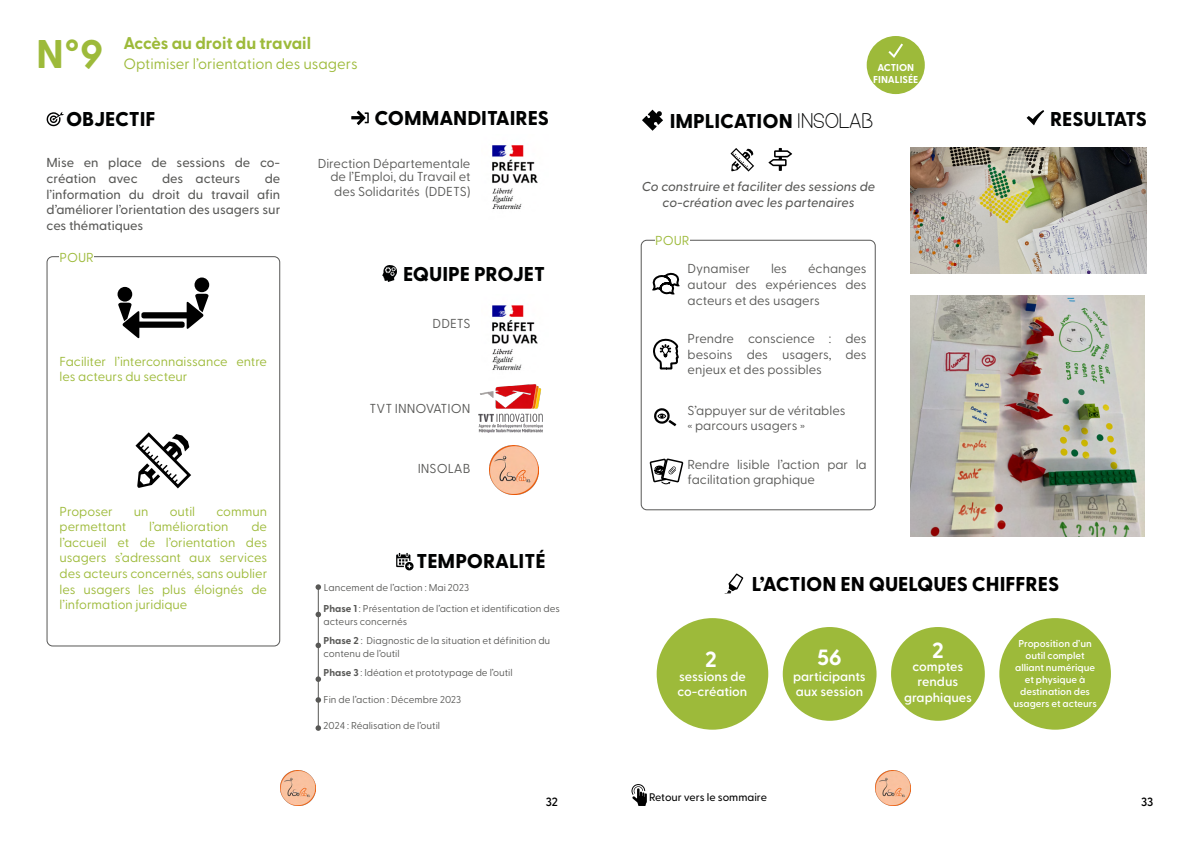
<style>
.page{position:relative;width:1191px;height:842px;background:#fff}
.page>*{position:absolute;margin:0;border:0;box-sizing:border-box;transform-origin:0 0}
.t1{font:700 40px "Greycliff CF";color:#9dba3a}
.t2{font:700 22px "Greycliff CF";color:#fff}
.t3{font:800 20px "Greycliff CF";color:#010202}
.t4{font:800 20px "Greycliff CF";color:#000}
.t5{font:700 17px "Greycliff CF";letter-spacing:-.005em;color:#9dba3a}
.t6{font:15px "Greycliff CF";color:#9dba3a}
.t7{font:13px/15.6px "Greycliff CF";color:#585856;text-align:justify}
.t8{font:13px/15.6px "Greycliff CF";color:#9dba39;text-align:justify}
.t9{font:500 13px/15.6px "Greycliff CF";color:#585856}
.t10{font:600 13px/15.6px "Greycliff CF";color:#fff}
.t11{font:italic 500 13px/15.6px "Greycliff CF";color:#585856;text-align:center}
.t12{font:13px "Greycliff CF";color:#9dba3a}
.t13{font:600 12px "Greycliff CF";color:#000}
.t14{font:500 11px "Greycliff CF";color:#000}
.t15{font:10px/21.2px "Greycliff CF";color:#585856}
.t16{font:600 10px/12px "Greycliff CF";color:#fff;text-align:center}
.t17{font:700 10px/12px "Greycliff CF";color:#fff;text-align:center}
.s1{font-weight:700}
.s2{font-family:"Bavro";font-weight:400}
</style>
<div class="page">
<img style="left:280px;top:770px;width:35px;height:35px">
<img style="left:876px;top:770px;width:34px;height:35px">
<svg style="left:631px;top:784px;width:16px;height:22px"></svg>
<div style="left:999px;top:618px;width:112px;height:112px;background:#9dba3a;border-radius:50%"></div>
<div style="left:782px;top:627px;width:94px;height:94px;background:#9dba3a;border-radius:50%"></div>
<div style="left:891px;top:627px;width:93px;height:94px;background:#9dba3a;border-radius:50%"></div>
<svg style="left:47px;top:112px;width:17px;height:14px"></svg>
<svg style="left:351px;top:111px;width:18px;height:14px"></svg>
<svg style="left:382px;top:265px;width:15px;height:17px"></svg>
<svg style="left:396px;top:553px;width:17px;height:17px"></svg>
<div style="left:47px;top:256px;width:233px;height:390px;border:1px solid #575756;border-radius:6px"></div>
<div style="left:60px;top:251px;width:34px;height:11px;background:#fff"></div>
<svg style="left:727px;top:573px;width:16px;height:20px"></svg>
<div style="left:656px;top:618px;width:112px;height:112px;background:#9dba3a;border-radius:50%"></div>
<svg style="left:1026px;top:110px;width:18px;height:15px"></svg>
<svg style="left:730px;top:148px;width:24px;height:24px"></svg>
<svg style="left:768px;top:148px;width:24px;height:23px"></svg>
<div style="left:640px;top:240px;width:235px;height:270px;border:1px solid #575756;border-radius:6px"></div>
<div style="left:655px;top:234px;width:34px;height:11px;background:#fff"></div>
<svg style="left:642px;top:110px;width:21px;height:21px"></svg>
<div style="left:866px;top:36px;width:58px;height:58px;background:#9dba3a;border-radius:50%"></div>
<svg style="left:888px;top:43px;width:15px;height:15px"></svg>
<img style="left:492px;top:145px;width:46px;height:64px">
<img style="left:478px;top:384px;width:65px;height:49px">
<img style="left:489px;top:445px;width:49px;height:49px">
<img style="left:492px;top:305px;width:46px;height:65px">
<hr style="left:318px;top:587px;width:1px;height:142px;background:#585856">
<svg style="left:315px;top:643px;width:6px;height:5px"></svg>
<svg style="left:315px;top:612px;width:6px;height:5px"></svg>
<svg style="left:315px;top:584px;width:6px;height:6px"></svg>
<svg style="left:315px;top:676px;width:6px;height:6px"></svg>
<svg style="left:315px;top:697px;width:6px;height:6px"></svg>
<svg style="left:315px;top:725px;width:6px;height:6px"></svg>
<div style="left:118px;top:287px;width:14px;height:15px;background:#000;border-radius:50%"></div>
<div style="left:194px;top:277px;width:15px;height:15px;background:#000;border-radius:50%"></div>
<svg style="left:118px;top:294px;width:91px;height:44px"></svg>
<svg style="left:136px;top:432px;width:55px;height:56px"></svg>
<svg style="left:650px;top:239px;width:30px;height:56px"></svg>
<svg style="left:653px;top:338px;width:26px;height:88px"></svg>
<svg style="left:650px;top:458px;width:34px;height:27px"></svg>
<img style="left:910px;top:295px;width:234px;height:241px">
<img style="left:910px;top:148px;width:236px;height:126px">
<h1 class="t1" style="left:36px;top:24px;width:69px">N°9</h1>
<h3 class="t5" style="left:123px;top:30px;width:189px">Accès au droit du travail</h3>
<p class="t6" style="left:123px;top:53px;width:236px">Optimiser l’orientation des usagers</p>
<h3 class="t3" style="left:66px;top:104px;width:91px">OBJECTIF</h3>
<h3 class="t3" style="left:374px;top:103px;width:176px">COMMANDITAIRES</h3>
<p class="t9" style="left:47px;top:154px;width:235px">Mise en place de sessions de co&shy;création avec</p>
<p class="t9" style="left:47px;top:170px;width:235px;text-align:justify;text-indent:218px">de l’information du droit du travail afin d’améliorer l’orientation des usagers sur ces thématiques</p>
<p class="t9" style="left:162px;top:170px;width:80px">des acteurs</p>
<p class="t12" style="left:60px;top:247px;width:36px">POUR</p>
<p class="t8" style="left:60px;top:352px;width:209px">Faciliter l’interconnaissance entre les acteurs du secteur</p>
<p class="t8" style="left:60px;top:502px;width:55px">Proposer</p>
<p class="t8" style="left:134px;top:502px;width:16px">un</p>
<p class="t8" style="left:170px;top:502px;width:27px">outil</p>
<p class="t8" style="left:216px;top:502px;width:52px">commun</p>
<p class="t8" style="left:60px;top:518px;width:68px">permettant</p>
<p class="t8" style="left:149px;top:518px;width:81px">l’amélioration</p>
<p class="t8" style="left:60px;top:518px;width:209px;text-indent:192px">de l’accueil et de l’orientation des usagers s’adressant aux services des acteurs concernés, sans oublier les usagers les plus éloignés de l’information juridique</p>
<p class="t7" style="left:318px;top:156px;width:154px;line-height:13px;text-align:right">Direction Départementale de l’Emploi, du Travail et</p>
<p class="t7" style="left:334px;top:183px;width:138px">des Solidarités (DDETS)</p>
<h3 class="t3" style="left:403px;top:258px;width:143px">EQUIPE PROJET</h3>
<p class="t7" style="left:432px;top:315px;width:39px">DDETS</p>
<p class="t7" style="left:369px;top:400px;width:102px">TVT INNOVATION</p>
<p class="t7" style="left:418px;top:460px;width:54px">INSOLAB</p>
<h3 class="t3" style="left:416px;top:545px;width:131px">TEMPORALITÉ</h3>
<p class="t15" style="left:324px;top:576px;width:238px">Lancement de l’action : Mai 2023<br><span class="s1">Phase 1</span> : Présentation de l’action et identification des</p>
<p class="t15" style="left:324px;top:612px;width:228px;line-height:18.7px">acteurs concernés<br><span class="s1">Phase 2</span> : Diagnostic de la situation et définition du</p>
<p class="t15" style="left:324px;top:642px;width:78px">contenu de l’outil</p>
<p class="t15" style="left:324px;top:689px;width:139px">Fin de l’action : Décembre 2023</p>
<p class="t15" style="left:324px;top:715px;width:118px">2024 : Réalisation de l’outil</p>
<p class="t15" style="left:324px;top:661px;width:191px"><span class="s1">Phase 3</span> : Idéation et prototypage de l’outil</p>
<p class="t17" style="left:873px;top:61px;width:47px">ACTION<br>FINALISÉE</p>
<h3 class="t3" style="left:670px;top:106px;width:205px">IMPLICATION <span class="s2">INSOLAB</span></h3>
<h3 class="t3" style="left:1050px;top:103px;width:98px">RESULTATS</h3>
<p class="t11" style="left:642px;top:178px;width:235px">Co construire et faciliter des sessions de co-création avec les partenaires</p>
<p class="t12" style="left:655px;top:230px;width:36px">POUR</p>
<p class="t7" style="left:687px;top:260px;width:181px;text-indent:120px">échanges autour des expériences des acteurs et des usagers</p>
<p class="t7" style="left:687px;top:330px;width:181px">Prendre conscience : des besoins des usagers, des enjeux et des possibles</p>
<p class="t7" style="left:687px;top:401px;width:159px">S’appuyer sur de véritables « parcours usagers »</p>
<p class="t7" style="left:687px;top:455px;width:181px">Rendre lisible l’action par la facilitation graphique</p>
<p class="t7" style="left:687px;top:260px;width:64px">Dynamiser</p>
<p class="t7" style="left:771px;top:260px;width:18px">les</p>
<h3 class="t4" style="left:752px;top:569px;width:309px">L’ACTION EN QUELQUES CHIFFRES</h3>
<h2 class="t2" style="left:705px;top:642px;width:13px">2</h2>
<p class="t10" style="left:677px;top:668px;width:71px">sessions de co-création</p>
<h2 class="t2" style="left:817px;top:641px;width:26px">56</h2>
<p class="t10" style="left:793px;top:668px;width:74px">participants aux session</p>
<h2 class="t2" style="left:932px;top:633px;width:13px">2</h2>
<p class="t10" style="left:904px;top:658px;width:69px;text-align:center">comptes rendus graphiques</p>
<p class="t16" style="left:1013px;top:637px;width:85px">Proposition d’un outil complet alliant numérique et physique à destination des usagers et acteurs</p>
<p class="t14" style="left:649px;top:789px;width:119px">Retour vers le sommaire</p>
<p class="t13" style="left:546px;top:793px;width:14px">32</p>
<p class="t13" style="left:1141px;top:793px;width:14px">33</p>
</div>
